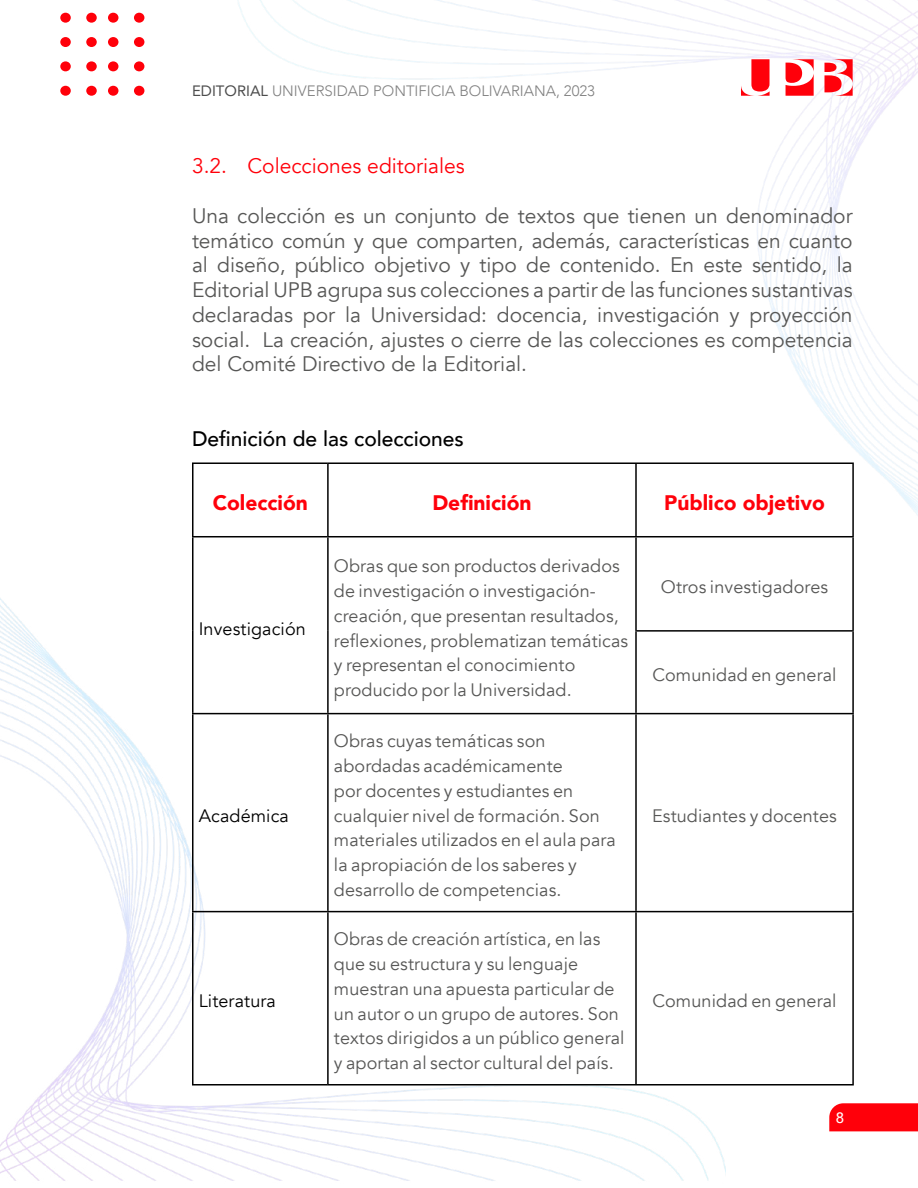
<style>
.page{position:relative;width:918px;height:1188px;background:#fff}
.page>*{position:absolute;margin:0;border:0;box-sizing:border-box;transform-origin:0 0}
.t1{font:21px/24.8px "Avenir";color:#575756;text-align:justify}
.t2{font:900 21px "Avenir";color:#ff000a}
.t3{font:500 21px "Avenir";color:#000}
.t4{font:21px "Avenir";color:#ff000a}
.t5{font:18px/24.8px "Avenir";letter-spacing:.01em;color:#575756}
.t6{font:18px "Avenir";letter-spacing:.01em;color:#000}
.t7{font:300 15px "Avenir";color:#808080}
.t8{font:500 15px "Avenir";color:#fff}
.s1{font-weight:400;color:#4d4d4d}
</style>
<div class="page">
<img style="left:236px;top:0;width:682px;height:538px">
<img style="left:0;top:598px;width:726px;height:583px">
<div style="left:829px;top:1103px;width:89px;height:28px;background:#ff000a"></div>
<div style="left:86px;top:13px;width:11px;height:10px;background:#ff000a;border-radius:50%"></div>
<div style="left:86px;top:37px;width:11px;height:10px;background:#ff000a;border-radius:50%"></div>
<div style="left:86px;top:61px;width:11px;height:10px;background:#ff000a;border-radius:50%"></div>
<div style="left:86px;top:86px;width:11px;height:10px;background:#ff000a;border-radius:50%"></div>
<div style="left:60px;top:13px;width:11px;height:10px;background:#ff000a;border-radius:50%"></div>
<div style="left:60px;top:37px;width:11px;height:10px;background:#ff000a;border-radius:50%"></div>
<div style="left:60px;top:61px;width:11px;height:10px;background:#ff000a;border-radius:50%"></div>
<div style="left:60px;top:86px;width:11px;height:10px;background:#ff000a;border-radius:50%"></div>
<div style="left:134px;top:13px;width:10px;height:10px;background:#ff000a;border-radius:50%"></div>
<div style="left:134px;top:37px;width:10px;height:10px;background:#ff000a;border-radius:50%"></div>
<div style="left:134px;top:61px;width:10px;height:10px;background:#ff000a;border-radius:50%"></div>
<div style="left:134px;top:86px;width:10px;height:10px;background:#ff000a;border-radius:50%"></div>
<div style="left:108px;top:13px;width:10px;height:10px;background:#ff000a;border-radius:50%"></div>
<div style="left:108px;top:37px;width:10px;height:10px;background:#ff000a;border-radius:50%"></div>
<div style="left:108px;top:61px;width:10px;height:10px;background:#ff000a;border-radius:50%"></div>
<div style="left:108px;top:86px;width:10px;height:10px;background:#ff000a;border-radius:50%"></div>
<svg style="left:741px;top:59px;width:112px;height:37px"></svg>
<hr style="left:192px;top:462px;width:136px;height:2px;background:#000">
<hr style="left:192px;top:464px;width:2px;height:72px;background:#000">
<hr style="left:328px;top:462px;width:308px;height:2px;background:#000">
<hr style="left:327px;top:464px;width:2px;height:72px;background:#000">
<hr style="left:636px;top:462px;width:218px;height:2px;background:#000">
<hr style="left:635px;top:464px;width:2px;height:72px;background:#000">
<hr style="left:852px;top:464px;width:2px;height:72px;background:#000">
<hr style="left:192px;top:536px;width:136px;height:1px;background:#000">
<hr style="left:192px;top:537px;width:2px;height:94px;background:#000">
<hr style="left:328px;top:536px;width:308px;height:1px;background:#000">
<hr style="left:327px;top:537px;width:2px;height:94px;background:#000">
<hr style="left:636px;top:536px;width:218px;height:1px;background:#000">
<hr style="left:635px;top:537px;width:2px;height:93px;background:#000">
<hr style="left:852px;top:537px;width:2px;height:93px;background:#000">
<hr style="left:192px;top:631px;width:2px;height:82px;background:#000">
<hr style="left:327px;top:631px;width:2px;height:82px;background:#000">
<hr style="left:635px;top:630px;width:219px;height:2px;background:#000">
<hr style="left:635px;top:632px;width:2px;height:81px;background:#000">
<hr style="left:852px;top:632px;width:2px;height:81px;background:#000">
<hr style="left:192px;top:713px;width:136px;height:1px;background:#000">
<hr style="left:192px;top:714px;width:2px;height:197px;background:#000">
<hr style="left:328px;top:713px;width:308px;height:1px;background:#000">
<hr style="left:327px;top:714px;width:2px;height:197px;background:#000">
<hr style="left:636px;top:713px;width:218px;height:1px;background:#000">
<hr style="left:635px;top:714px;width:2px;height:197px;background:#000">
<hr style="left:852px;top:714px;width:2px;height:197px;background:#000">
<hr style="left:192px;top:911px;width:136px;height:1px;background:#000">
<hr style="left:192px;top:912px;width:2px;height:172px;background:#000">
<hr style="left:328px;top:911px;width:308px;height:1px;background:#000">
<hr style="left:327px;top:912px;width:2px;height:172px;background:#000">
<hr style="left:636px;top:911px;width:218px;height:1px;background:#000">
<hr style="left:635px;top:912px;width:2px;height:172px;background:#000">
<hr style="left:852px;top:912px;width:2px;height:172px;background:#000">
<hr style="left:192px;top:1084px;width:136px;height:2px;background:#000">
<hr style="left:328px;top:1084px;width:308px;height:2px;background:#000">
<hr style="left:636px;top:1084px;width:218px;height:2px;background:#000">
<p class="t7" style="left:192px;top:82px;width:405px"><span class="s1">EDITORIAL</span> UNIVERSIDAD PONTIFICIA BOLIVARIANA, 2023</p>
<p class="t4" style="left:192px;top:154px;width:274px">3.2. Colecciones editoriales</p>
<p class="t1" style="left:192px;top:204px;width:662px">Una colección es un conjunto de textos que tienen un denominador temático común y que comparten, además, características en cuanto al diseño, público objetivo y tipo de contenido. En este sentido, la Editorial UPB agrupa sus colecciones a partir de las funciones sustantivas declaradas por la Universidad: docencia, investigación y proyección social. La creación, ajustes o cierre de las colecciones es competencia del Comité Directivo de la Editorial.</p>
<p class="t3" style="left:192px;top:420px;width:273px">Definición de las colecciones</p>
<p class="t2" style="left:213px;top:485px;width:97px">Colección</p>
<p class="t2" style="left:432px;top:485px;width:101px">Definición</p>
<p class="t2" style="left:664px;top:485px;width:162px">Público objetivo</p>
<p class="t6" style="left:199px;top:618px;width:109px">Investigación</p>
<p class="t6" style="left:199px;top:805px;width:92px">Académica</p>
<p class="t6" style="left:199px;top:990px;width:79px">Literatura</p>
<p class="t5" style="left:334px;top:554px;width:296px">Obras que son productos derivados de investigación o investigación&shy;creación, que presentan resultados, reflexiones, problematizan temáticas y representan el conocimiento producido por la Universidad.</p>
<p class="t5" style="left:334px;top:729px;width:284px">Obras cuyas temáticas son abordadas académicamente<br>por docentes y estudiantes en cualquier nivel de formación. Son materiales utilizados en el aula para la apropiación de los saberes y desarrollo de competencias.</p>
<p class="t5" style="left:334px;top:927px;width:292px">Obras de creación artística, en las que su estructura y su lenguaje muestran una apuesta particular de un autor o un grupo de autores. Son textos dirigidos a un público general y aportan al sector cultural del país.</p>
<p class="t5" style="left:661px;top:575px;width:169px">Otros investigadores</p>
<p class="t5" style="left:652px;top:663px;width:186px">Comunidad en general</p>
<p class="t5" style="left:652px;top:803px;width:186px">Estudiantes y docentes</p>
<p class="t5" style="left:652px;top:989px;width:186px">Comunidad en general</p>
<p class="t8" style="left:836px;top:1105px;width:10px">8</p>
</div>
